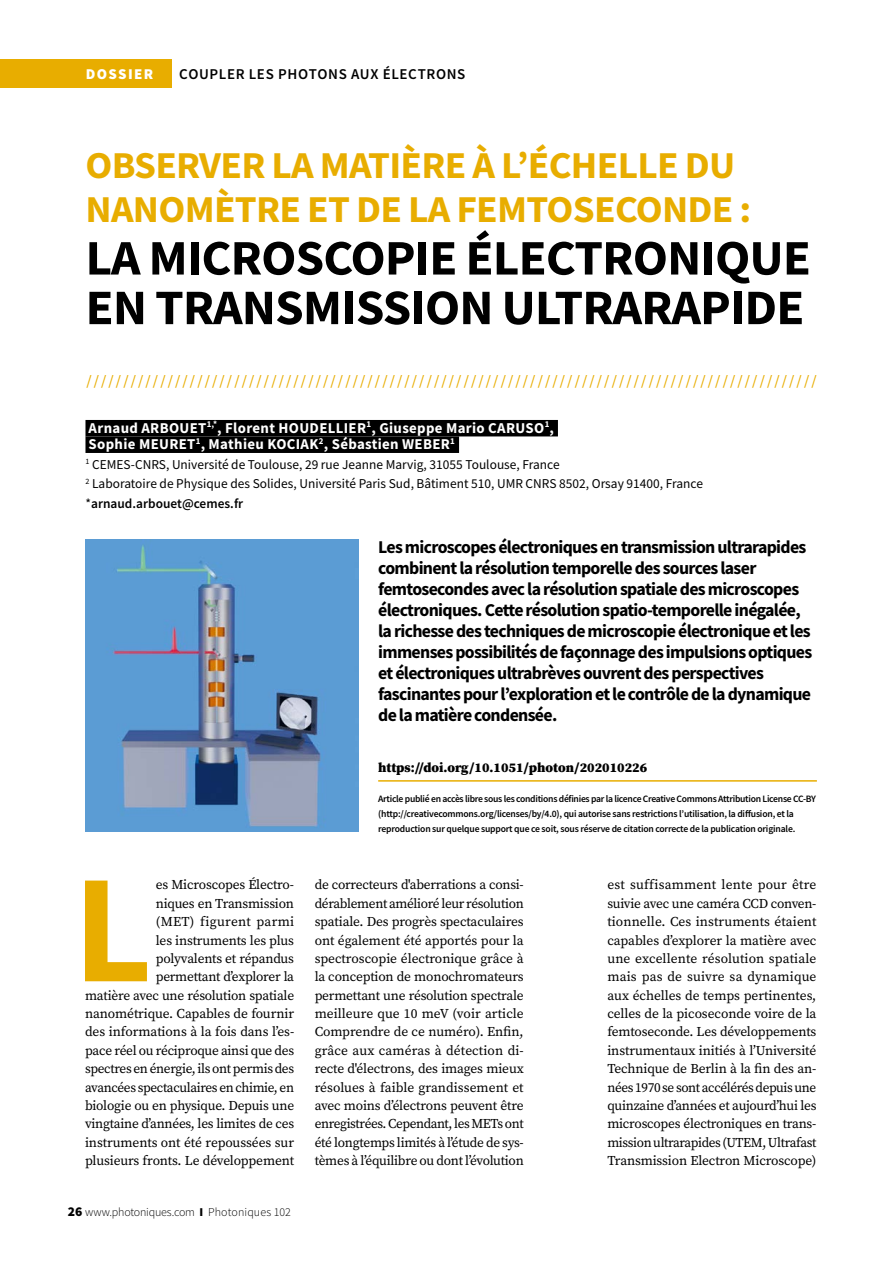
<style>
.page{position:relative;width:893px;height:1263px;background:#fff}
.page>*{position:absolute;margin:0;border:0;box-sizing:border-box;transform-origin:0 0}
.t1{font:700 154.35px "Source Sans Pro";color:#e8ad00}
.t2{font:700 49.65px/49.7px "Source Sans Pro";letter-spacing:-.02em;color:#000;scale:1.04 1}
.t3{font:700 37.95px/43.8px "Source Sans Pro";letter-spacing:-.02em;color:#e8ad00;scale:1.04 1}
.t4{font:700 18px/21px "Source Sans Pro";letter-spacing:-.04em;color:#000}
.t5{font:18px "Minion Pro";color:#e8ad00}
.t6{font:700 15px/16.5px "Source Sans Pro";letter-spacing:.02em;color:#fff}
.t7{font:600 15px "Source Sans Pro";color:#000}
.t8{font:900 15px "Source Sans Pro";letter-spacing:.09em;color:#fff}
.t9{font:13.5px/18.3px "Source Serif Pro";letter-spacing:-.02em;color:#000;text-align:justify}
.t10{font:13.5px/19.5px "Source Sans Pro";color:#000}
.t11{font:900 13.5px "Source Serif Pro";color:#000}
.t12{font:300 12px "Source Sans Pro";color:#000}
.t13{font:600 9.75px/15px "Source Sans Pro";letter-spacing:-.02em;color:#000}
.s1{font-weight:600}
.s2{font-weight:900;font-size:13.5px}
.s3{font-weight:900}
</style>
<div class="page">
<div style="left:0;top:60px;width:171px;height:28px;background:#e8ad00"></div>
<img style="left:86px;top:539px;width:272px;height:292px">
<div style="left:85px;top:420px;width:473px;height:16px;background:#000"></div>
<div style="left:85px;top:436px;width:374px;height:17px;background:#000"></div>
<hr style="left:378px;top:780px;width:439px;height:2px;background:#e8ad00">
<p class="t8" style="left:86px;top:64px;width:69px">DOSSIER</p>
<p class="t7" style="left:179px;top:64px;width:12px">Coupler</p>
<p class="t7" style="left:249px;top:64px;width:9px">les</p>
<p class="t7" style="left:278px;top:64px;width:11px">photons</p>
<p class="t7" style="left:351px;top:64px;width:11px">aux</p>
<p class="t7" style="left:383px;top:64px;width:10px">électrons</p>
<h3 class="t3" style="left:85px;top:143px;width:642px">OBSERVER LA MATIÈRE À L’ÉCHELLE DU<br>NANOMÈTRE ET DE LA FEMTOSECONDE :</h3>
<h2 class="t2" style="left:85px;top:232px;width:699px">LA MICROSCOPIE ÉLECTRONIQUE<br>EN TRANSMISSION ULTRARAPIDE</h2>
<h3 class="t5" style="left:86px;top:370px;width:732px">///////////////////////////////////////////////////////////////////////////////////////////////////</h3>
<p class="t6" style="left:89px;top:419px;width:467px">Arnaud ARBOUET<sup>1,*</sup>, Florent HOUDELLIER<sup>1</sup>, Giuseppe Mario CARUSO<sup>1</sup>,<br>Sophie MEURET<sup>1</sup>, Mathieu KOCIAK<sup>2</sup>, Sébastien WEBER<sup>1</sup></p>
<p class="t10" style="left:85px;top:454px;width:619px"><sup>1</sup> CEMES-CNRS, Université de Toulouse, 29 rue Jeanne Marvig, 31055 Toulouse, France<br><sup>2</sup> Laboratoire de Physique des Solides, Université Paris Sud, Bâtiment 510, UMR CNRS 8502, Orsay 91400, France *<span class="s1">arnaud.arbouet@cemes.fr</span></p>
<p class="t4" style="left:378px;top:536px;width:436px">Les microscopes électroniques en transmission ultrarapides combinent la résolution temporelle des sources laser femtosecondes avec la résolution spatiale des microscopes électroniques. Cette résolution spatio-temporelle inégalée, la richesse des techniques de microscopie électronique et les immenses possibilités de façonnage des impulsions optiques et électroniques ultrabrèves ouvrent des perspectives fascinantes pour l’exploration et le contrôle de la dynamique de la matière condensée.</p>
<p class="t11" style="left:378px;top:758px;width:271px">https://doi.org/10.1051/photon/202010226</p>
<p class="t13" style="left:378px;top:791px;width:439px">Article publié en accès libre sous les conditions définies par la licence Creative Commons Attribution License CC-BY (http://creativecommons.org/licenses/by/4.0), qui autorise sans restrictions l’utilisation, la diffusion, et la reproduction sur quelque support que ce soit, sous réserve de citation correcte de la publication originale.</p>
<p class="t9" style="left:85px;top:876px;width:211px;text-align:right">es Microscopes Électro-<br>niques en Transmission<br>(MET) figurent parmi<br>les instruments les plus<br>polyvalents et répandus<br>permettant d’explorer la<br>matière avec une résolution spatiale nanométrique. Capables de fournir des informations à la fois dans l’es&shy;pace réel ou réciproque ainsi que des spectres en énergie, ils ont permis des avancées spectaculaires en chimie, en biologie ou en physique. Depuis une vingtaine d’années, les limites de ces instruments ont été repoussées sur plusieurs fronts. Le développement</p>
<p class="t9" style="left:315px;top:876px;width:211px">de correcteurs d'aberrations a consi&shy;dérablement amélioré leur résolution spatiale. Des progrès spectaculaires ont également été apportés pour la spectroscopie électronique grâce à la conception de monochromateurs permettant une résolution spectrale meilleure que 10 meV (voir article Comprendre de ce numéro). Enfin, grâce aux caméras à détection di&shy;recte d'électrons, des images mieux résolues à faible grandissement et avec moins d’électrons peuvent être enregistrées. Cependant, les METs ont été longtemps limités à l’étude de sys&shy;tèmes à l’équilibre ou dont l’évolution</p>
<p class="t9" style="left:607px;top:876px;width:211px">est suffisamment lente pour être suivie avec une caméra CCD conven&shy;tionnelle. Ces instruments étaient capables d’explorer la matière avec une excellente résolution spatiale mais pas de suivre sa dynamique aux échelles de temps pertinentes, celles de la picoseconde voire de la femtoseconde. Les développements instrumentaux initiés à l’Université Technique de Berlin à la fin des an&shy;nées 1970 se sont accélérés depuis une quinzaine d’années et aujourd’hui les microscopes électroniques en trans&shy;mission ultrarapides (UTEM, Ultrafast Transmission Electron Microscope)</p>
<h1 class="t1" style="left:73px;top:825px;width:81px">L</h1>
<p class="t12" style="left:68px;top:1205px;width:225px"><span class="s2">26</span> www.photoniques.com <span class="s3">I</span> Photoniques 102</p>
</div>
